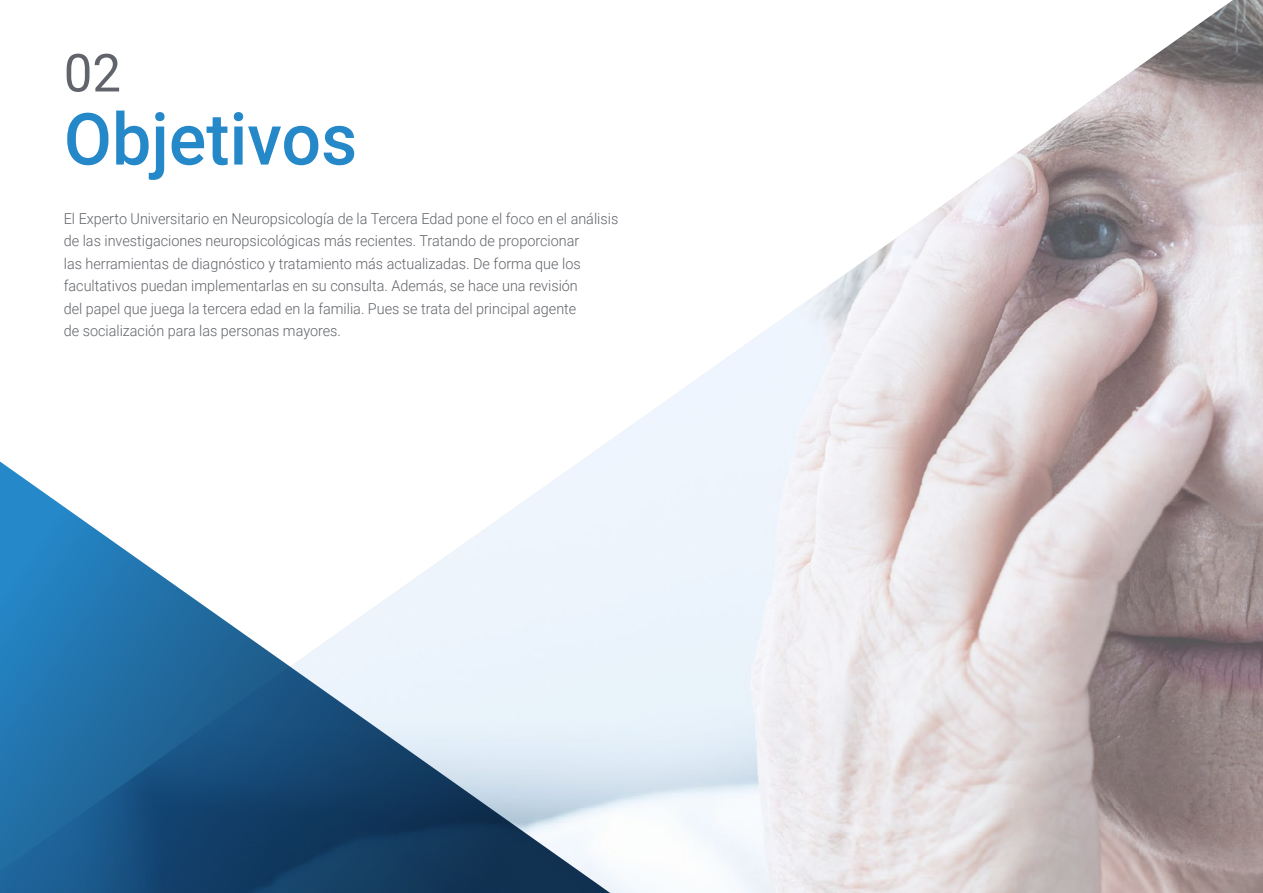
<style>
.page{position:relative;width:1263px;height:893px;background:#fff}
.page>*{position:absolute;margin:0;border:0;box-sizing:border-box;transform-origin:0 0}
.t1{font:500 72px "Roboto";color:#2488c9}
.t2{font:52.5px "Roboto";color:#61646a}
.t3{font:300 15px/22.5px "Roboto";color:#61646a;scale:.96 1}
</style>
<div class="page">
<img style="left:603px;top:0;width:660px;height:893px">
<svg style="left:0;top:446px;width:640px;height:447px"></svg>
<h2 class="t2" style="left:64px;top:36px;width:59px">02</h2>
<h1 class="t1" style="left:64px;top:89px;width:295px">Objetivos</h1>
<p class="t3" style="left:64px;top:207px;width:579px">El Experto Universitario en Neuropsicología de la Tercera Edad pone el foco en el análisis de las investigaciones neuropsicológicas más recientes. Tratando de proporcionar<br>las herramientas de diagnóstico y tratamiento más actualizadas. De forma que los facultativos puedan implementarlas en su consulta. Además, se hace una revisión<br>del papel que juega la tercera edad en la familia. Pues se trata del principal agente<br>de socialización para las personas mayores.</p>
</div>
